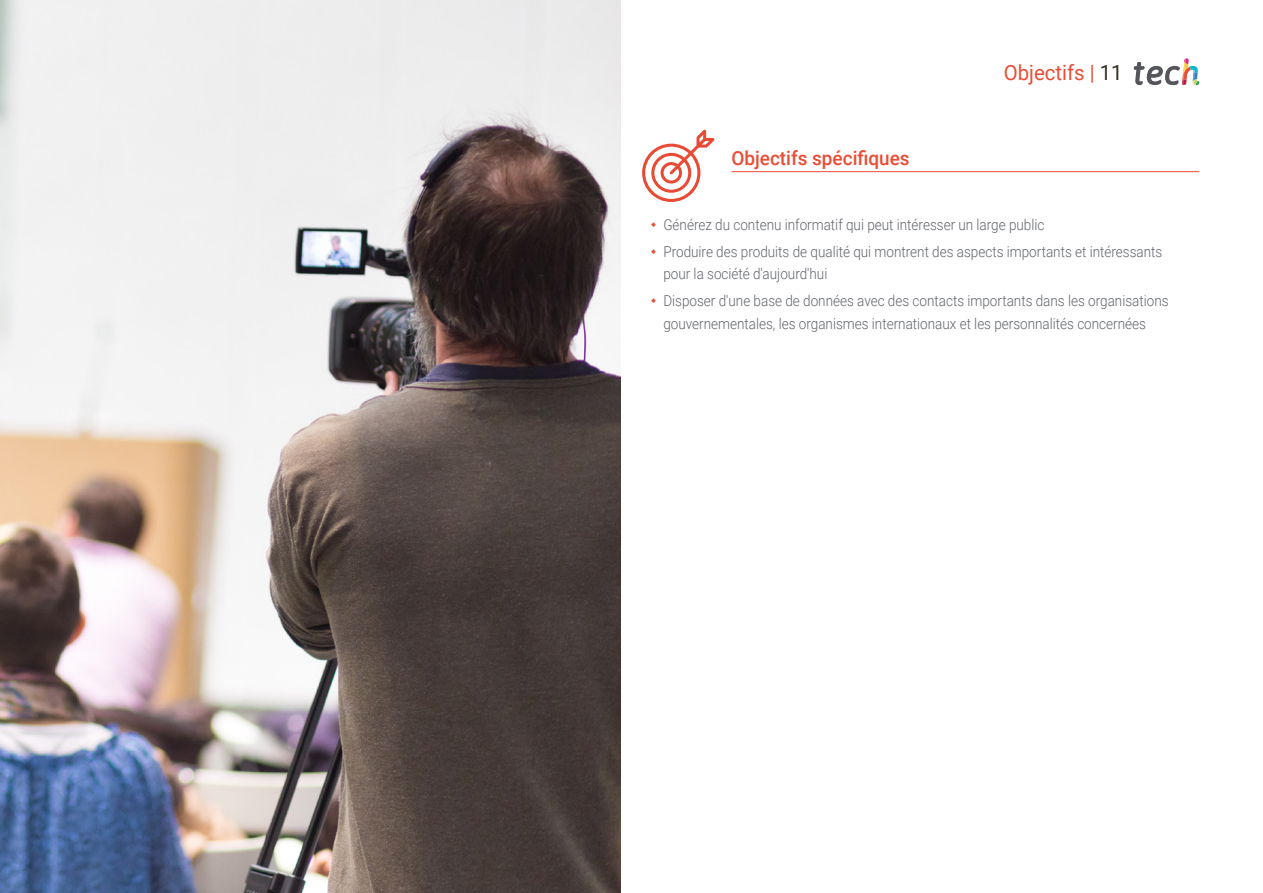
<style>
.page{position:relative;width:1263px;height:893px;background:#fff}
.page>*{position:absolute;margin:0;border:0;box-sizing:border-box;transform-origin:0 0}
.t1{font:21px "Roboto";color:#e94d35}
.t2{font:500 19.5px "Roboto";color:#e94d35}
.t3{font:300 15px/26.7px "Roboto";color:#61646a;scale:.9 1}
.s1{color:#e94d36}
.s2{color:#312e20}
</style>
<div class="page">
<svg style="left:642px;top:130px;width:72px;height:72px"></svg>
<hr style="left:731px;top:171px;width:468px;height:1px;background:#e94d35">
<img style="left:0;top:0;width:621px;height:893px">
<svg style="left:1134px;top:58px;width:65px;height:28px"></svg>
<h2 class="t2" style="left:731px;top:144px;width:180px">Objectifs spécifiques</h2>
<h1 class="t1" style="left:1004px;top:57px;width:120px">Objectifs <span class="s1">|</span> <span class="s2">11</span></h1>
<p class="t3" style="left:663px;top:211px;width:556px">Générez du contenu informatif qui peut intéresser un large public<br>Produire des produits de qualité qui montrent des aspects importants et intéressants</p>
<p class="t3" style="left:663px;top:260px;width:563px">pour la société d'aujourd'hui<br>Disposer d'une base de données avec des contacts importants dans les organisations</p>
<p class="t3" style="left:663px;top:309px;width:538px">gouvernementales, les organismes internationaux et les personnalités concernées</p>
</div>
